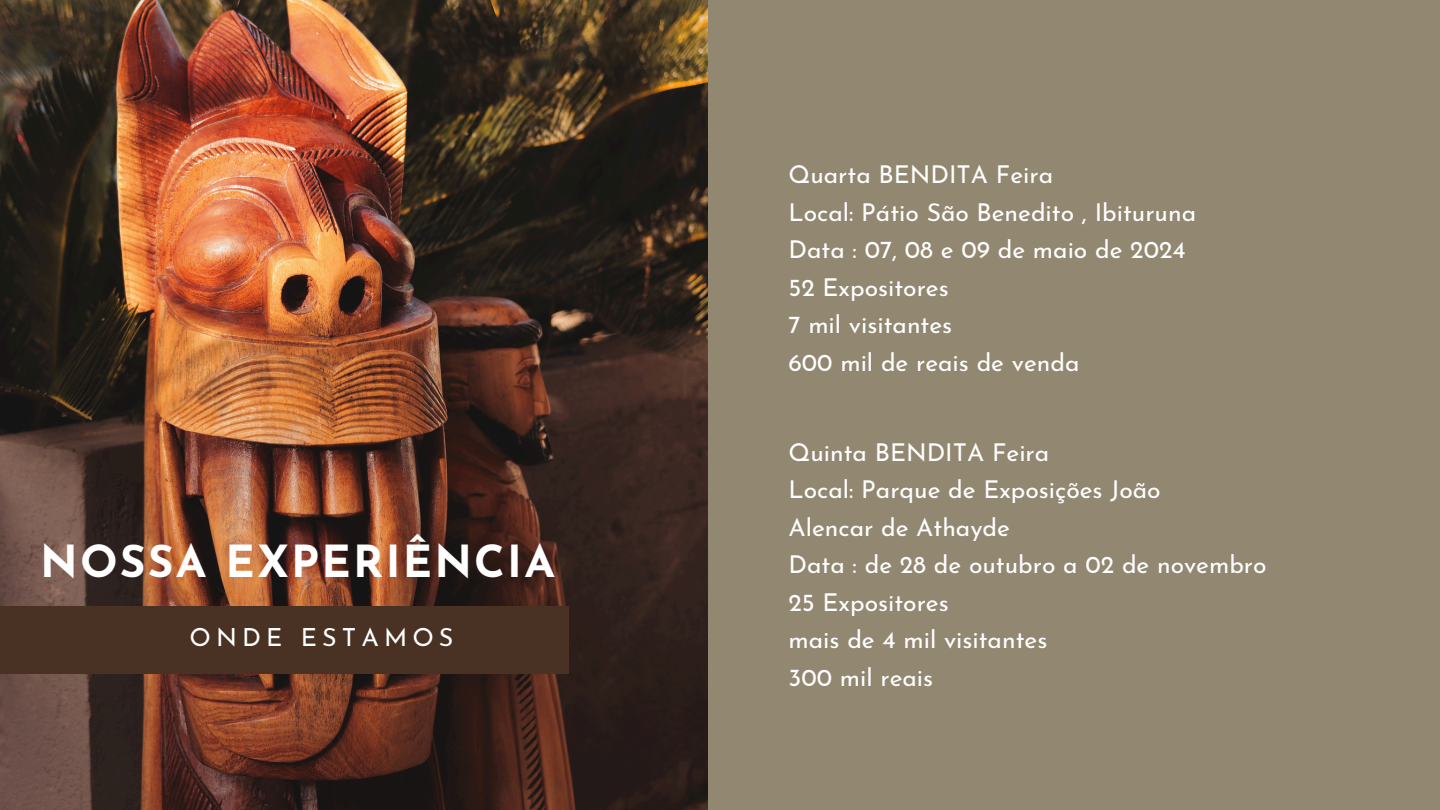
<style>
.page{position:relative;width:1440px;height:810px;background:#928771}
.page>*{position:absolute;margin:0;border:0;box-sizing:border-box;transform-origin:0 0}
.t1{font:700 44.2px "Josefin Sans";letter-spacing:.05em;color:#fff}
.t2{font:25px "Josefin Sans";letter-spacing:.205em;color:#fff}
.t3{font:24.6px "Josefin Sans";color:#fff}
</style>
<div class="page">
<img style="left:0;top:0;width:708px;height:810px">
<div style="left:0;top:606px;width:568px;height:67px;background:#493123"></div>
<h2 class="t1" style="left:40px;top:544px;width:516px">NOSSA EXPERIÊNCIA</h2>
<h1 class="t2" style="left:190px;top:627px;width:265px">ONDE ESTAMOS</h1>
<p class="t3" style="left:789px;top:165px;width:266px">Quarta BENDITA Feira</p>
<p class="t3" style="left:789px;top:202px;width:409px">Local: Pátio São Benedito , Ibituruna</p>
<p class="t3" style="left:789px;top:240px;width:399px">Data : 07, 08 e 09 de maio de 2024</p>
<p class="t3" style="left:789px;top:277px;width:162px">52 Expositores</p>
<p class="t3" style="left:789px;top:315px;width:165px">7 mil visitantes</p>
<p class="t3" style="left:789px;top:352px;width:292px">600 mil de reais de venda</p>
<p class="t3" style="left:789px;top:442px;width:262px">Quinta BENDITA Feira</p>
<p class="t3" style="left:789px;top:480px;width:374px">Local: Parque de Exposições João</p>
<p class="t3" style="left:789px;top:517px;width:223px">Alencar de Athayde</p>
<p class="t3" style="left:789px;top:555px;width:480px">Data : de 28 de outubro a 02 de novembro</p>
<p class="t3" style="left:789px;top:592px;width:162px">25 Expositores</p>
<p class="t3" style="left:789px;top:630px;width:260px">mais de 4 mil visitantes</p>
<p class="t3" style="left:789px;top:667px;width:146px">300 mil reais</p>
</div>
